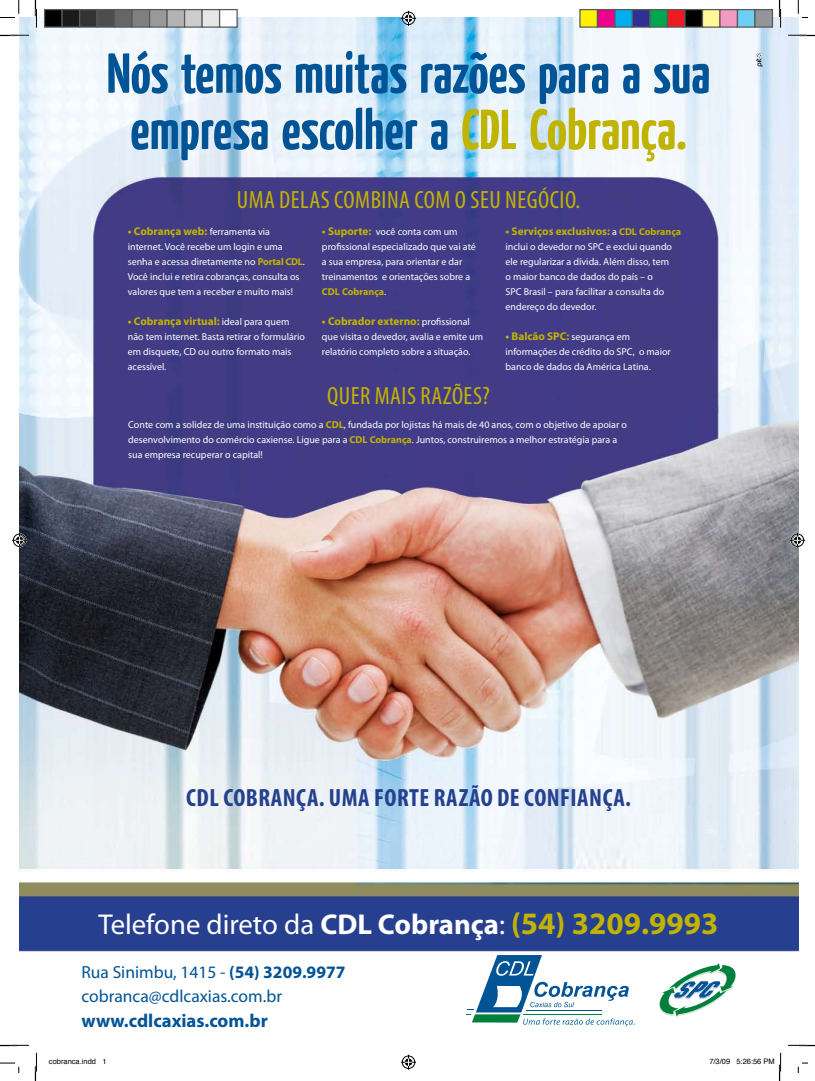
<style>
.page{position:relative;width:815px;height:1081px;background:#fff}
.page>*{position:absolute;margin:0;border:0;box-sizing:border-box;transform-origin:0 0}
.t1{font:700 56.25px/56.2px "Yanone Kaffeesatz";color:#005496;text-align:center}
.t2{font:28.75px "Myriad Pro";color:#fff}
.t3{font:condensed 25px "Myriad Pro";letter-spacing:.02em;color:#c1b400}
.t4{font:700 condensed 25px "Myriad Pro";letter-spacing:.02em;color:#24408f}
.t5{font:700 18.75px "Myriad Pro";color:#005496}
.t6{font:17.5px/23.8px "Myriad Pro";color:#005496}
.t7{font:700 11.25px "Myriad Pro";color:#c1b400}
.t8{font:10px/15px "Myriad Pro";color:#fff}
.t9{font:7.5px "Helvetica";color:#000}
.s1{color:#c1b400}
.s2{font-weight:400;font-size:10px;color:#fff}
.s3{font-weight:700;color:#c1b400}
.s4{font-weight:700;font-size:11.25px;color:#c1b400}
.s5{font-size:10px}
.s6{font-weight:700}
.s7{font-weight:700;font-size:31.25px;color:#c1b400}
</style>
<div class="page">
<img style="left:19px;top:18px;width:779px;height:1045px">
<svg style="left:756px;top:53px;width:7px;height:13px"></svg>
<svg style="left:656px;top:963px;width:83px;height:54px"></svg>
<svg style="left:466px;top:955px;width:169px;height:71px"></svg>
<svg style="left:0;top:34px;width:29px;height:2px"></svg>
<svg style="left:788px;top:34px;width:27px;height:2px"></svg>
<svg style="left:0;top:1044px;width:29px;height:2px"></svg>
<svg style="left:788px;top:1044px;width:27px;height:2px"></svg>
<svg style="left:35px;top:0;width:2px;height:28px"></svg>
<svg style="left:35px;top:1053px;width:2px;height:28px"></svg>
<svg style="left:779px;top:0;width:2px;height:28px"></svg>
<svg style="left:0;top:0;width:20px;height:18px"></svg>
<svg style="left:0;top:1062px;width:20px;height:10px"></svg>
<svg style="left:797px;top:0;width:10px;height:18px"></svg>
<svg style="left:797px;top:1062px;width:10px;height:10px"></svg>
<svg style="left:401px;top:11px;width:15px;height:15px"></svg>
<svg style="left:401px;top:1054px;width:15px;height:15px"></svg>
<svg style="left:12px;top:533px;width:15px;height:15px"></svg>
<svg style="left:790px;top:533px;width:15px;height:15px"></svg>
<div style="left:45px;top:10px;width:17px;height:17px;background:#000"></div>
<div style="left:44px;top:9px;width:19px;height:19px;border:1px solid #595959"></div>
<div style="left:62px;top:10px;width:18px;height:17px;background:#1a1a1a"></div>
<div style="left:61px;top:9px;width:19px;height:19px;border:1px solid #595959"></div>
<div style="left:80px;top:10px;width:17px;height:17px;background:#333"></div>
<div style="left:79px;top:9px;width:19px;height:19px;border:1px solid #595959"></div>
<div style="left:97px;top:10px;width:18px;height:17px;background:#4d4d4d"></div>
<div style="left:96px;top:9px;width:19px;height:19px;border:1px solid #595959"></div>
<div style="left:115px;top:10px;width:17px;height:17px;background:#666"></div>
<div style="left:114px;top:9px;width:19px;height:19px;border:1px solid #595959"></div>
<div style="left:132px;top:10px;width:18px;height:17px;background:#808080"></div>
<div style="left:131px;top:9px;width:19px;height:19px;border:1px solid #595959"></div>
<div style="left:150px;top:10px;width:17px;height:17px;background:#999"></div>
<div style="left:149px;top:9px;width:19px;height:19px;border:1px solid #595959"></div>
<div style="left:167px;top:10px;width:18px;height:17px;background:#b3b3b3"></div>
<div style="left:166px;top:9px;width:19px;height:19px;border:1px solid #595959"></div>
<div style="left:185px;top:10px;width:17px;height:17px;background:#ccc"></div>
<div style="left:184px;top:9px;width:19px;height:19px;border:1px solid #595959"></div>
<div style="left:202px;top:10px;width:18px;height:17px;background:#e6e6e6"></div>
<div style="left:201px;top:9px;width:19px;height:19px;border:1px solid #595959"></div>
<div style="left:220px;top:10px;width:17px;height:17px;background:#fff"></div>
<div style="left:219px;top:9px;width:19px;height:19px;border:1px solid #595959"></div>
<div style="left:580px;top:10px;width:17px;height:17px;background:#fff200"></div>
<div style="left:579px;top:9px;width:19px;height:19px;border:1px solid #595959"></div>
<div style="left:597px;top:10px;width:18px;height:17px;background:#ec008c"></div>
<div style="left:597px;top:9px;width:19px;height:19px;border:1px solid #595959"></div>
<div style="left:615px;top:10px;width:17px;height:17px;background:#00adef"></div>
<div style="left:614px;top:9px;width:19px;height:19px;border:1px solid #595959"></div>
<div style="left:632px;top:10px;width:18px;height:17px;background:#2e3192"></div>
<div style="left:632px;top:9px;width:19px;height:19px;border:1px solid #595959"></div>
<div style="left:650px;top:10px;width:17px;height:17px;background:#00a650"></div>
<div style="left:649px;top:9px;width:19px;height:19px;border:1px solid #595959"></div>
<div style="left:667px;top:10px;width:18px;height:17px;background:#ed1c24"></div>
<div style="left:667px;top:9px;width:19px;height:19px;border:1px solid #595959"></div>
<div style="left:685px;top:10px;width:17px;height:17px;background:#000"></div>
<div style="left:684px;top:9px;width:19px;height:19px;border:1px solid #595959"></div>
<div style="left:702px;top:10px;width:18px;height:17px;background:#fff799"></div>
<div style="left:702px;top:9px;width:19px;height:19px;border:1px solid #595959"></div>
<div style="left:720px;top:10px;width:17px;height:17px;background:#f499c1"></div>
<div style="left:719px;top:9px;width:19px;height:19px;border:1px solid #595959"></div>
<div style="left:737px;top:10px;width:18px;height:17px;background:#6ccff6"></div>
<div style="left:737px;top:9px;width:19px;height:19px;border:1px solid #595959"></div>
<div style="left:755px;top:10px;width:17px;height:17px;background:#939598"></div>
<div style="left:754px;top:9px;width:19px;height:19px;border:1px solid #595959"></div>
<svg style="left:49px;top:1058px;width:47px;height:5px"></svg>
<svg style="left:709px;top:1058px;width:21px;height:5px"></svg>
<svg style="left:736px;top:1053px;width:45px;height:28px"></svg>
<p class="t1" style="left:107px;top:43px;width:605px">Nós temos muitas razões para a sua empresa escolher a <span class="s1">CDL Cobrança.</span></p>
<p class="t3" style="left:237px;top:185px;width:345px">UMA DELAS COMBINA COM O SEU NEGÓCIO.</p>
<p class="t7" style="left:128px;top:223px;width:144px">• Cobrança web: <span class="s2">ferramenta via</span></p>
<p class="t8" style="left:128px;top:239px;width:179px">internet. Você recebe um login e uma senha e acessa diretamente no <span class="s3">Portal CDL</span>.<br>Você inclui e retira cobranças, consulta os valores que tem a receber e muito mais!</p>
<p class="t7" style="left:128px;top:313px;width:163px">• Cobrança virtual: <span class="s2">ideal para quem</span></p>
<p class="t8" style="left:128px;top:329px;width:179px">não tem internet. Basta retirar o formulário em disquete, CD ou outro formato mais acessível.</p>
<p class="t8" style="left:322px;top:224px;width:155px"><span class="s4">• Suporte:</span> você conta com um profissional especializado que vai até a sua empresa, para orientar e dar treinamentos e orientações sobre a<br><span class="s3">CDL Cobrança</span>.</p>
<p class="t7" style="left:322px;top:313px;width:149px">• Cobrador externo: <span class="s2">profissional</span></p>
<p class="t8" style="left:322px;top:329px;width:163px">que visita o devedor, avalia e emite um relatório completo sobre a situação.</p>
<p class="t3" style="left:327px;top:381px;width:164px">QUER MAIS RAZÕES?</p>
<p class="t7" style="left:506px;top:223px;width:177px">• Serviços exclusivos: <span class="s2">a</span> <span class="s5">CDL Cobrança</span></p>
<p class="t8" style="left:506px;top:239px;width:168px">inclui o devedor no SPC e exclui quando ele regularizar a dívida. Além disso, tem o maior banco de dados do país – o<br>SPC Brasil – para facilitar a consulta do endereço do devedor.</p>
<p class="t7" style="left:506px;top:328px;width:126px">• Balcão SPC: <span class="s2">segurança em</span></p>
<p class="t8" style="left:506px;top:344px;width:167px">informações de crédito do SPC, o maior banco de dados da América Latina.</p>
<p class="t8" style="left:128px;top:417px;width:500px">Conte com a solidez de uma instituição como a <span class="s3">CDL</span>, fundada por lojistas há mais de 40 anos, com o objetivo de apoiar o desenvolvimento do comércio caxiense. Ligue para a <span class="s3">CDL Cobrança</span>. Juntos, construiremos a melhor estratégia para a sua empresa recuperar o capital!</p>
<p class="t4" style="left:186px;top:782px;width:446px">CDL COBRANÇA. UMA FORTE RAZÃO DE CONFIANÇA.</p>
<p class="t2" style="left:98px;top:906px;width:622px">Telefone direto da <span class="s6">CDL Cobrança</span>: <span class="s7">(54) 3209.9993</span></p>
<p class="t6" style="left:81px;top:960px;width:266px">Rua Sinimbu, 1415 - <span class="s6">(54) 3209.9977 </span>cobranca@cdlcaxias.com.br</p>
<p class="t5" style="left:81px;top:1008px;width:188px">www.cdlcaxias.com.br</p>
<p class="t9" style="left:49px;top:1055px;width:59px">cobranca.indd 1</p>
<p class="t9" style="left:709px;top:1055px;width:67px">7/3/09 5:26:56 PM</p>
</div>
